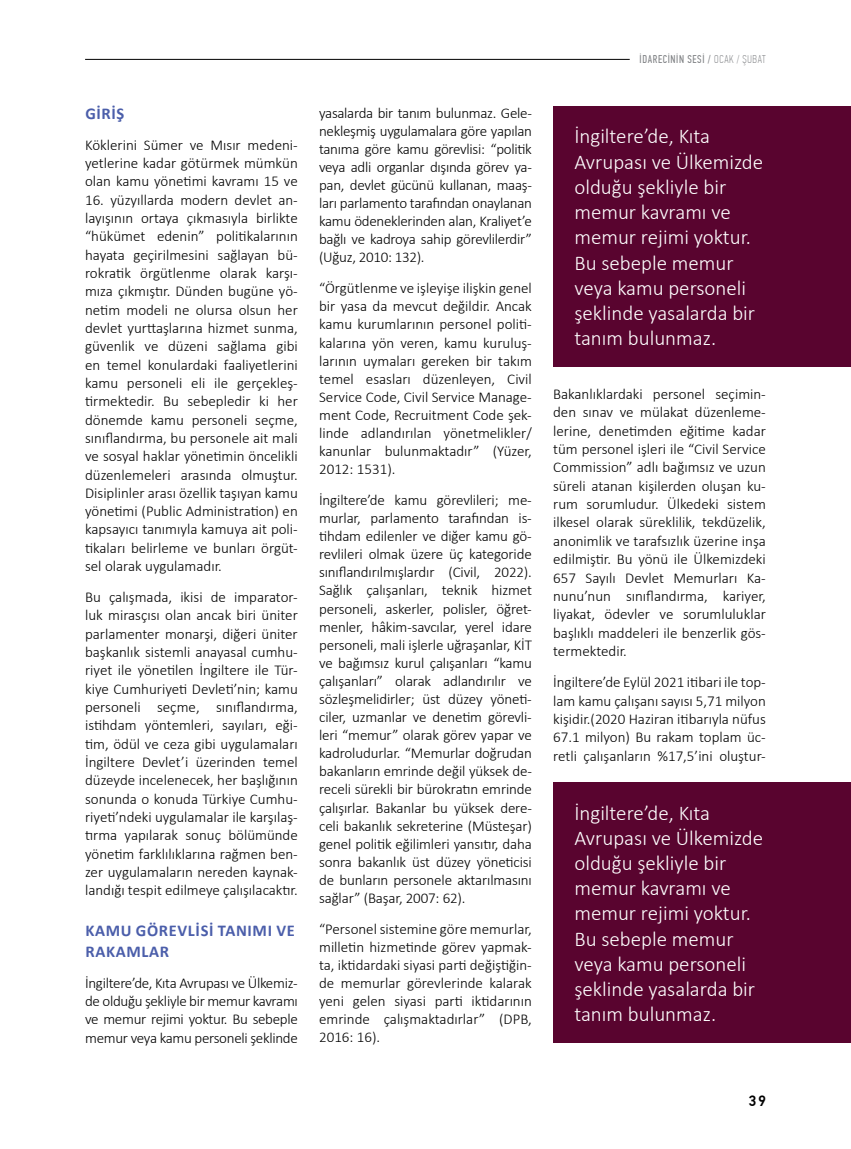
<style>
.page{position:relative;width:851px;height:1149px;background:#fff}
.page>*{position:absolute;margin:0;border:0;box-sizing:border-box;transform-origin:0 0}
.t1{font:300 21px/25.2px "Calibri";color:#fff}
.t2{font:700 16.5px/20.1px "Calibri";letter-spacing:.04em;color:#4b5eaa}
.t3{font:300 15px/18.3px "Calibri";color:#000;text-align:justify}
.t4{font:500 15px "PF Din Text Pro";color:#000}
.t5{font:11.25px "PF Din Text Comp Pro";letter-spacing:.055em;color:#808285}
.s1{font-weight:100}
</style>
<div class="page">
<hr style="left:85px;top:59px;width:544px;height:1px;background:#000">
<div style="left:553px;top:106px;width:297px;height:260px;background:#59042f"></div>
<div style="left:553px;top:782px;width:297px;height:260px;background:#59042f"></div>
<p class="t2" style="left:85px;top:103px;width:40px">GİRİŞ</p>
<p class="t3" style="left:85px;top:135px;width:214px">Köklerini Sümer ve Mısır medeni&shy;yetlerine kadar götürmek mümkün olan kamu yönetimi kavramı 15 ve</p>
<p class="t3" style="left:85px;top:190px;width:214px">16. yüzyıllarda modern devlet an&shy;layışının ortaya çıkmasıyla birlikte “hükümet edenin” politikalarının hayata geçirilmesini sağlayan bü&shy;rokratik örgütlenme olarak karşı&shy;mıza çıkmıştır. Dünden bugüne yö&shy;netim modeli ne olursa olsun her devlet yurttaşlarına hizmet sunma, güvenlik ve düzeni sağlama gibi en temel konulardaki faaliyetlerini kamu personeli eli ile gerçekleş&shy;tirmektedir. Bu sebepledir ki her dönemde kamu personeli seçme, sınıflandırma, bu personele ait mali ve sosyal haklar yönetimin öncelikli düzenlemeleri arasında olmuştur.<br>Disiplinler arası özellik taşıyan kamu yönetimi (Public Administration) en kapsayıcı tanımıyla kamuya ait poli&shy;tikaları belirleme ve bunları örgüt&shy;sel olarak uygulamadır.</p>
<p class="t3" style="left:85px;top:587px;width:214px">Bu çalışmada, ikisi de imparator&shy;luk mirasçısı olan ancak biri üniter parlamenter monarşi, diğeri üniter başkanlık sistemli anayasal cumhu&shy;riyet ile yönetilen İngiltere ile Tür&shy;kiye Cumhuriyeti Devleti’nin; kamu personeli seçme, sınıflandırma, istihdam yöntemleri, sayıları, eği&shy;tim, ödül ve ceza gibi uygulamaları İngiltere Devlet’i üzerinden temel düzeyde incelenecek, her başlığının sonunda o konuda Türkiye Cumhu&shy;riyeti’ndeki uygulamalar ile karşılaş&shy;tırma yapılarak sonuç bölümünde yönetim farklılıklarına rağmen ben&shy;zer uygulamaların nereden kaynak&shy;landığı tespit edilmeye çalışılacaktır.</p>
<p class="t2" style="left:85px;top:920px;width:211px">KAMU GÖREVLİSİ TANIMI VE<br>RAKAMLAR</p>
<p class="t3" style="left:85px;top:973px;width:214px">İngiltere’de, Kıta Avrupası ve Ülkemiz&shy;de olduğu şekliyle bir memur kavramı ve memur rejimi yoktur. Bu sebeple memur veya kamu personeli şeklinde</p>
<p class="t3" style="left:319px;top:103px;width:214px">yasalarda bir tanım bulunmaz. Gele&shy;nekleşmiş uygulamalara göre yapılan tanıma göre kamu görevlisi: “politik veya adli organlar dışında görev ya&shy;pan, devlet gücünü kullanan, maaş&shy;ları parlamento tarafından onaylanan kamu ödeneklerinden alan, Kraliyet’e bağlı ve kadroya sahip görevlilerdir” (Uğuz, 2010: 132).</p>
<p class="t3" style="left:319px;top:279px;width:214px">“Örgütlenme ve işleyişe ilişkin genel bir yasa da mevcut değildir. Ancak kamu kurumlarının personel politi&shy;kalarına yön veren, kamu kuruluş&shy;larının uymaları gereken bir takım temel esasları düzenleyen, Civil Service Code, Civil Service Manage&shy;ment Code, Recruitment Code şek&shy;linde adlandırılan yönetmelikler/ kanunlar bulunmaktadır” (Yüzer, 2012: 1531).</p>
<p class="t3" style="left:319px;top:490px;width:214px">İngiltere’de kamu görevlileri; me&shy;murlar, parlamento tarafından is&shy;tihdam edilenler ve diğer kamu gö&shy;revlileri olmak üzere üç kategoride sınıflandırılmışlardır (Civil, 2022).<br>Sağlık çalışanları, teknik hizmet personeli, askerler, polisler, öğret&shy;menler, hâkim-savcılar, yerel idare personeli, mali işlerle uğraşanlar, KİT ve bağımsız kurul çalışanları “kamu çalışanları” olarak adlandırılır ve sözleşmelidirler; üst düzey yöneti&shy;ciler, uzmanlar ve denetim görevli&shy;leri “memur” olarak görev yapar ve kadroludurlar. “Memurlar doğrudan bakanların emrinde değil yüksek de&shy;receli sürekli bir bürokratın emrinde çalışırlar. Bakanlar bu yüksek dere&shy;celi bakanlık sekreterine (Müsteşar) genel politik eğilimleri yansıtır, daha sonra bakanlık üst düzey yöneticisi de bunların personele aktarılmasını sağlar” (Başar, 2007: 62).</p>
<p class="t3" style="left:319px;top:919px;width:214px">“Personel sistemine göre memurlar, milletin hizmetinde görev yapmak&shy;ta, iktidardaki siyasi parti değiştiğin&shy;de memurlar görevlerinde kalarak yeni gelen siyasi parti iktidarının emrinde çalışmaktadırlar” (DPB, 2016: 16).</p>
<p class="t5" style="left:639px;top:53px;width:128px">İDARECİNİN SESİ / <span class="s1">OCAK / ŞUBAT</span></p>
<h1 class="t1" style="left:574px;top:124px;width:190px">İngiltere’de, Kıta<br>Avrupası ve Ülkemizde olduğu şekliyle bir memur kavramı ve memur rejimi yoktur.<br>Bu sebeple memur veya kamu personeli şeklinde yasalarda bir tanım bulunmaz.</h1>
<p class="t3" style="left:553px;top:384px;width:214px">Bakanlıklardaki personel seçimin&shy;den sınav ve mülakat düzenleme&shy;lerine, denetimden eğitime kadar tüm personel işleri ile “Civil Service Commission” adlı bağımsız ve uzun süreli atanan kişilerden oluşan ku&shy;rum sorumludur. Ülkedeki sistem ilkesel olarak süreklilik, tekdüzelik, anonimlik ve tarafsızlık üzerine inşa edilmiştir. Bu yönü ile Ülkemizdeki 657 Sayılı Devlet Memurları Ka&shy;nunu’nun sınıflandırma, kariyer, liyakat, ödevler ve sorumluluklar başlıklı maddeleri ile benzerlik gös&shy;termektedir.</p>
<p class="t3" style="left:553px;top:672px;width:214px">İngiltere’de Eylül 2021 itibari ile top&shy;lam kamu çalışanı sayısı 5,71 milyon kişidir.(2020 Haziran itibarıyla nüfus 67.1 milyon) Bu rakam toplam üc&shy;retli çalışanların %17,5’ini oluştur-</p>
<h1 class="t1" style="left:574px;top:799px;width:190px">İngiltere’de, Kıta<br>Avrupası ve Ülkemizde olduğu şekliyle bir memur kavramı ve memur rejimi yoktur.<br>Bu sebeple memur veya kamu personeli şeklinde yasalarda bir tanım bulunmaz.</h1>
<p class="t4" style="left:748px;top:1091px;width:19px">39</p>
</div>
